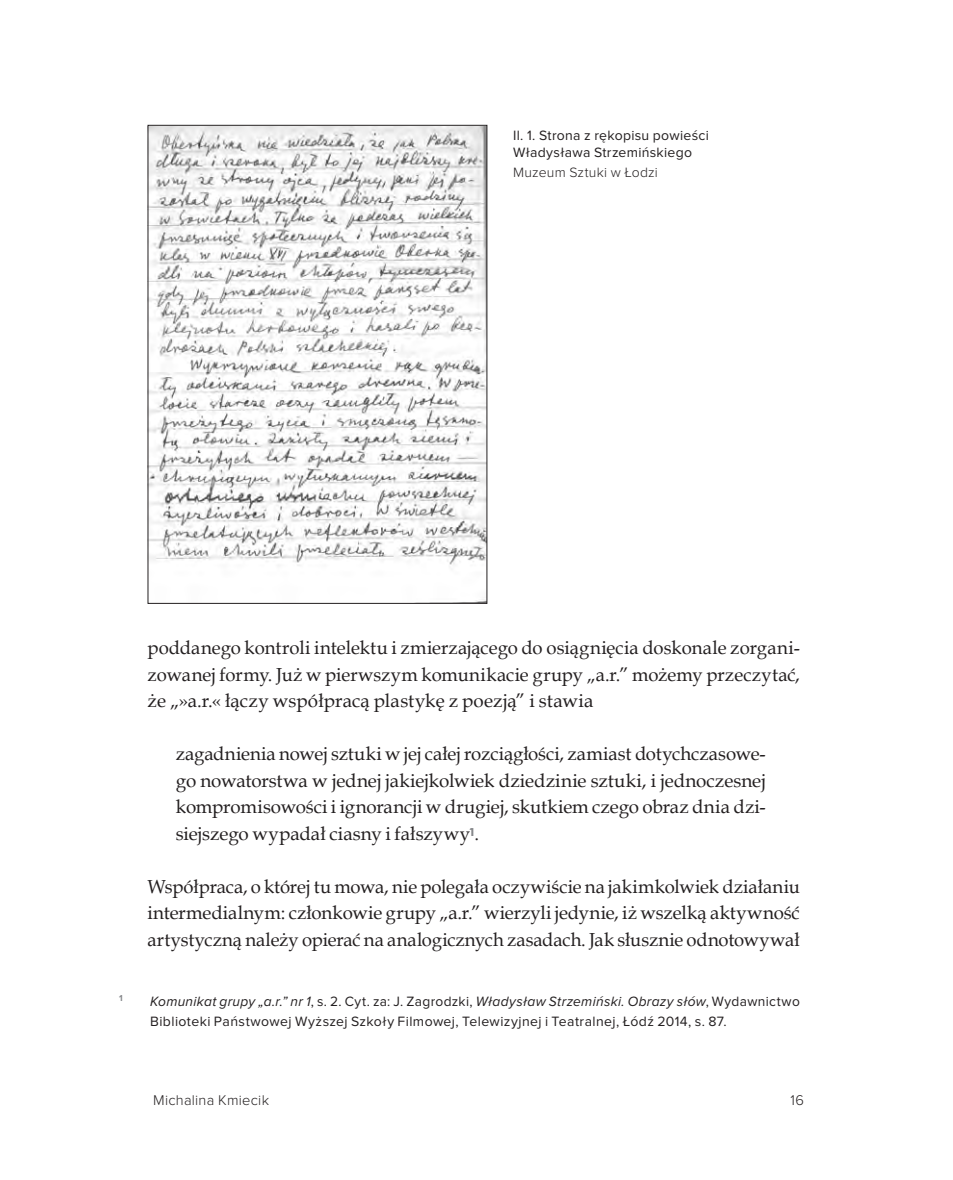
<style>
.page{position:relative;width:953px;height:1180px;background:#fff}
.page>*{position:absolute;margin:0;border:0;box-sizing:border-box;transform-origin:0 0}
.Cytat_osobny{font:18.8px/26.4px "Book Antiqua";color:#231f20;text-align:justify}
.Normal_po_tytule{font:18.8px/26.4px "Book Antiqua";letter-spacing:-.005em;color:#231f20;text-align:justify}
.txt{font:18.8px/26.4px "Book Antiqua";letter-spacing:.005em;color:#231f20;text-align:justify}
.t1{font:300 14.6px "Proxima Nova";letter-spacing:.015em;color:#231f20}
.Przypis{font:14px/20px "Proxima Nova";letter-spacing:.03em;color:#231f20}
.podpis_ilustracje_ko{font:14px/16.8px "Proxima Nova";letter-spacing:.02em;color:#231f20}
.źródło{font:300 14px "Proxima Nova";letter-spacing:.015em;color:#231f20}
.Przypis-2{font:700 9px "Proxima Nova";color:#87898c}
.s1{font-style:italic}
</style>
<div class="page">
<img style="left:149px;top:127px;width:336px;height:474px">
<div style="left:147px;top:125px;width:340px;height:478px;border:1px solid #231f20"></div>
<p class="podpis_ilustracje_ko" style="left:513px;top:128px;width:197px">Il. 1. Strona z rękopisu powieści<br>Władysława Strzemińskiego</p>
<p class="źródło" style="left:513px;top:165px;width:146px">Muzeum Sztuki w Łodzi</p>
<p class="txt" style="left:147px;top:634px;width:653px">poddanego kontroli intelektu i zmierzającego do osiągnięcia doskonale zorgani&shy;zowanej formy. Już w pierwszym komunikacie grupy „a.r.” możemy przeczytać, że „»a.r.« łączy współpracą plastykę z poezją” i stawia</p>
<p class="Cytat_osobny" style="left:176px;top:740px;width:591px">zagadnienia nowej sztuki w jej całej rozciągłości, zamiast dotychczasowe&shy;go nowatorstwa w jednej jakiejkolwiek dziedzinie sztuki, i jednoczesnej kompromisowości i ignorancji w drugiej, skutkiem czego obraz dnia dzi&shy;siejszego wypadał ciasny i fałszywy<sup>1</sup>.</p>
<p class="Normal_po_tytule" style="left:147px;top:872px;width:654px">Współpraca, o której tu mowa, nie polegała oczywiście na jakimkolwiek działaniu intermedialnym: członkowie grupy „a.r.” wierzyli jedynie, iż wszelką aktywność artystyczną należy opierać na analogicznych zasadach. Jak słusznie odnotowywał</p>
<p class="Przypis-2" style="left:119px;top:993px;width:5px">1</p>
<p class="Przypis" style="left:150px;top:991px;width:651px"><span class="s1">Komunikat grupy „a.r.” nr 1</span>, s. 2. Cyt. za: J. Zagrodzki, <span class="s1">Władysław Strzemiński. Obrazy słów</span>, Wydawnictwo<br>Biblioteki Państwowej Wyższej Szkoły Filmowej, Telewizyjnej i Teatralnej, Łódź 2014, s. 87.</p>
<p class="t1" style="left:153px;top:1092px;width:117px">Michalina Kmiecik</p>
<p class="t1" style="left:790px;top:1092px;width:15px">16</p>
</div>
